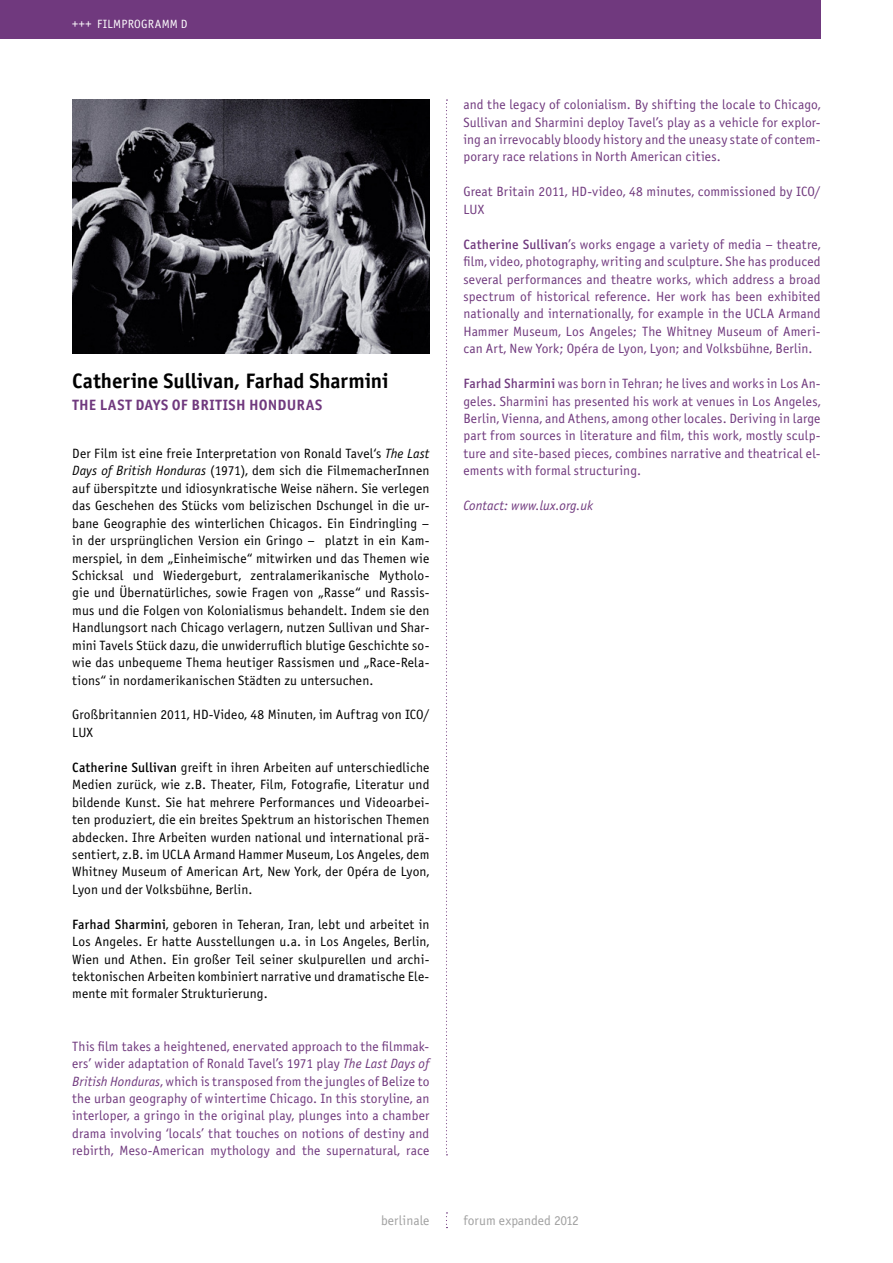
<style>
.page{position:relative;width:893px;height:1263px;background:#fff}
.page>*{position:absolute;margin:0;border:0;box-sizing:border-box;transform-origin:0 0}
.t1{font:21px "Officina Sans Bold ITC";letter-spacing:-.005em;color:#000}
.t2{font:15px "Officina Sans Bold ITC";letter-spacing:.035em;color:#70397e}
.t3{font:13.5px/17.4px "Officina Sans Book ITC";letter-spacing:.01em;color:#000;text-align:justify}
.t4{font:13.5px/17.4px "Officina Sans Book ITC";letter-spacing:.01em;color:#70397e;text-align:justify}
.t5{font:13.5px "Officina Sans Book ITC";color:#a1a1a1}
.t6{font:italic 13.5px "Officina Sans Book ITC";letter-spacing:.005em;color:#70397e}
.t7{font:12px "Officina Sans Book ITC";letter-spacing:.02em;color:#fff}
.s1{font-style:italic}
.s2{font-family:"Officina Sans Medium ITC"}
</style>
<div class="page">
<div style="left:0;top:0;width:821px;height:38px;background:#70397e"></div>
<svg style="left:446px;top:99px;width:1px;height:1056px"></svg>
<img style="left:72px;top:100px;width:357px;height:253px">
<p class="t7" style="left:72px;top:17px;width:117px">+++ Filmprogramm D</p>
<h1 class="t1" style="left:72px;top:368px;width:318px">Catherine Sullivan, Farhad Sharmini</h1>
<p class="t2" style="left:72px;top:396px;width:251px">The Last Days of British Honduras</p>
<p class="t3" style="left:72px;top:445px;width:359px">Der Film ist eine freie Interpretation von Ronald Tavel‘s <span class="s1">The Last Days of British Honduras</span> (1971), dem sich die FilmemacherInnen auf überspitzte und idiosynkratische Weise nähern. Sie verlegen das Geschehen des Stücks vom belizischen Dschungel in die ur&shy;bane Geographie des winterlichen Chicagos. Ein Eindringling – in der ursprünglichen Version ein Gringo – platzt in ein Kam&shy;merspiel, in dem „Einheimische“ mitwirken und das Themen wie Schicksal und Wiedergeburt, zentralamerikanische Mytholo&shy;gie und Übernatürliches, sowie Fragen von „Rasse“ und Rassis&shy;mus und die Folgen von Kolonialismus behandelt. Indem sie den Handlungsort nach Chicago verlagern, nutzen Sullivan und Shar&shy;mini Tavels Stück dazu, die unwiderruflich blutige Geschichte so&shy;wie das unbequeme Thema heutiger Rassismen und „Race-Rela&shy;tions“ in nordamerikanischen Städten zu untersuchen.</p>
<p class="t3" style="left:72px;top:706px;width:359px">Großbritannien 2011, HD-Video, 48 Minuten, im Auftrag von ICO/<br>LUX</p>
<p class="t3" style="left:72px;top:759px;width:359px"><span class="s2">Catherine Sullivan</span> greift in ihren Arbeiten auf unterschiedliche Medien zurück, wie z.B. Theater, Film, Fotografie, Literatur und bildende Kunst. Sie hat mehrere Performances und Videoarbei&shy;ten produziert, die ein breites Spektrum an historischen Themen abdecken. Ihre Arbeiten wurden national und international prä&shy;sentiert, z.B. im UCLA Armand Hammer Museum, Los Angeles, dem Whitney Museum of American Art, New York, der Opéra de Lyon, Lyon und der Volksbühne, Berlin.</p>
<p class="t3" style="left:72px;top:915px;width:359px"><span class="s2">Farhad Sharmini</span>, geboren in Teheran, Iran, lebt und arbeitet in Los Angeles. Er hatte Ausstellungen u.a. in Los Angeles, Berlin, Wien und Athen. Ein großer Teil seiner skulpurellen und archi&shy;tektonischen Arbeiten kombiniert narrative und dramatische Ele&shy;mente mit formaler Strukturierung.</p>
<p class="t4" style="left:72px;top:1037px;width:359px">This film takes a heightened, enervated approach to the filmmak&shy;ers’ wider adaptation of Ronald Tavel’s 1971 play <span class="s1">The Last Days of British Honduras</span>, which is transposed from the jungles of Belize to the urban geography of wintertime Chicago. In this storyline, an interloper, a gringo in the original play, plunges into a chamber drama involving ‘locals’ that touches on notions of destiny and rebirth, Meso-American mythology and the supernatural, race</p>
<p class="t4" style="left:463px;top:96px;width:359px">and the legacy of colonialism. By shifting the locale to Chicago, Sullivan and Sharmini deploy Tavel’s play as a vehicle for explor&shy;ing an irrevocably bloody history and the uneasy state of contem&shy;porary race relations in North American cities.</p>
<p class="t4" style="left:463px;top:183px;width:359px">Great Britain 2011, HD-video, 48 minutes, commissioned by ICO/<br>LUX</p>
<p class="t4" style="left:463px;top:235px;width:359px"><span class="s2">Catherine Sullivan</span>’s works engage a variety of media – theatre, film, video, photography, writing and sculpture. She has produced several performances and theatre works, which address a broad spectrum of historical reference. Her work has been exhibited nationally and internationally, for example in the UCLA Armand Hammer Museum, Los Angeles; The Whitney Museum of Ameri&shy;can Art, New York; Opéra de Lyon, Lyon; and Volksbühne, Berlin.</p>
<p class="t4" style="left:463px;top:375px;width:359px"><span class="s2">Farhad Sharmini</span> was born in Tehran; he lives and works in Los An&shy;geles. Sharmini has presented his work at venues in Los Angeles, Berlin, Vienna, and Athens, among other locales. Deriving in large part from sources in literature and film, this work, mostly sculp&shy;ture and site-based pieces, combines narrative and theatrical el&shy;ements with formal structuring.</p>
<p class="t6" style="left:463px;top:498px;width:131px">Contact: www.lux.org.uk</p>
<p class="t5" style="left:381px;top:1213px;width:50px">berlinale</p>
<p class="t5" style="left:463px;top:1213px;width:117px">forum expanded 2012</p>
</div>
